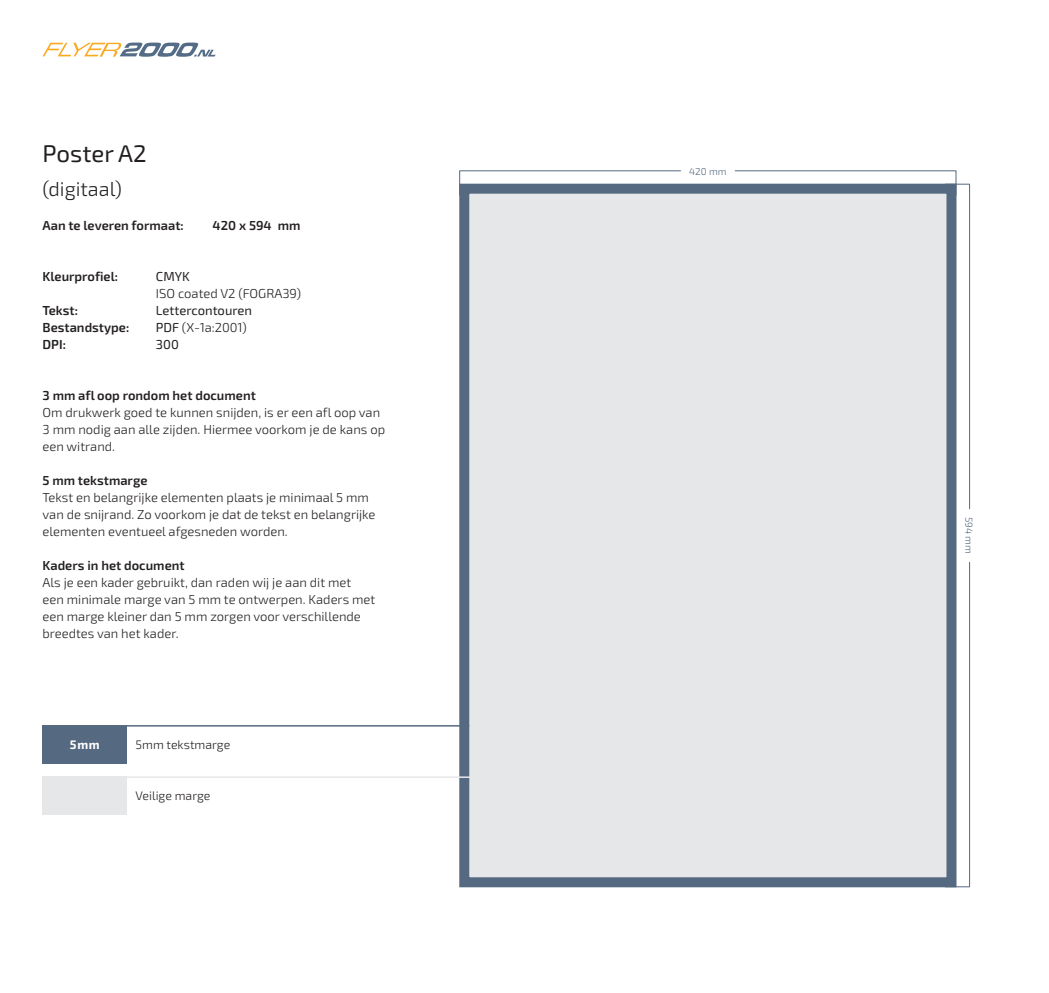
<style>
.page{position:relative;width:1049px;height:993px;background:#fff}
.page>*{position:absolute;margin:0;border:0;box-sizing:border-box;transform-origin:0 0}
.t1{font:24px "Exo 2";color:#231f20}
.t2{font:300 20px "Exo 2";color:#231f20}
.t3{font:300 13px/17px "Exo 2";color:#231f20}
.t4{font:600 13px "Exo 2";color:#231f20}
.t5{font:13px "Exo 2";color:#231f20}
.t6{font:300 12.4px "Exo 2";color:#231f20}
.t7{font:700 12.4px "Exo 2";color:#fff}
.t8{font:300 10px "Exo 2";color:#556981}
.s1{font-weight:400}
</style>
<div class="page">
<div style="left:459px;top:184px;width:497px;height:703px;background:#e6e7e9;border:10px solid #556981"></div>
<svg style="left:459px;top:170px;width:222px;height:26px"></svg>
<svg style="left:944px;top:561px;width:26px;height:326px"></svg>
<svg style="left:734px;top:170px;width:236px;height:339px"></svg>
<svg style="left:43px;top:43px;width:173px;height:14px"></svg>
<div style="left:43px;top:724px;width:84px;height:39px;background:#556981"></div>
<div style="left:43px;top:776px;width:84px;height:39px;background:#e6e7e9"></div>
<hr style="left:108px;top:724px;width:360px;height:2px;background:#556981">
<hr style="left:108px;top:776px;width:366px;height:1px;background:#e6e7e9">
<h1 class="t1" style="left:43px;top:139px;width:106px">Poster A2</h1>
<h2 class="t2" style="left:43px;top:177px;width:81px">(digitaal)</h2>
<p class="t4" style="left:43px;top:217px;width:143px">Aan te leveren formaat:</p>
<p class="t4" style="left:213px;top:217px;width:89px">420 x 594 mm</p>
<p class="t4" style="left:43px;top:268px;width:77px">Kleurprofiel:</p>
<p class="t5" style="left:156px;top:268px;width:35px">CMYK</p>
<p class="t3" style="left:156px;top:285px;width:147px">ISO coated V2 (FOGRA39)</p>
<p class="t4" style="left:43px;top:302px;width:37px">Tekst:</p>
<p class="t5" style="left:156px;top:302px;width:98px">Lettercontouren</p>
<p class="t4" style="left:43px;top:319px;width:88px">Bestandstype:</p>
<p class="t3" style="left:156px;top:319px;width:92px"><span class="s1">PDF</span> (X-1a:2001)</p>
<p class="t4" style="left:43px;top:336px;width:25px">DPI:</p>
<p class="t5" style="left:156px;top:336px;width:24px">300</p>
<p class="t4" style="left:43px;top:387px;width:215px">3 mm afl oop rondom het document</p>
<p class="t3" style="left:43px;top:404px;width:344px">Om drukwerk goed te kunnen snijden, is er een afl oop van<br>3 mm nodig aan alle zijden. Hiermee voorkom je de kans op een witrand.</p>
<p class="t4" style="left:43px;top:472px;width:106px">5 mm tekstmarge</p>
<p class="t3" style="left:43px;top:489px;width:334px">Tekst en belangrijke elementen plaats je minimaal 5 mm van de snijrand. Zo voorkom je dat de tekst en belangrijke elementen eventueel afgesneden worden.</p>
<p class="t4" style="left:43px;top:557px;width:144px">Kaders in het document</p>
<p class="t3" style="left:43px;top:574px;width:334px">Als je een kader gebruikt, dan raden wij je aan dit met een minimale marge van 5 mm te ontwerpen. Kaders met een marge kleiner dan 5 mm zorgen voor verschillende breedtes van het kader.</p>
<p class="t7" style="left:70px;top:736px;width:31px">5mm</p>
<p class="t6" style="left:136px;top:737px;width:96px">5mm tekstmarge</p>
<p class="t6" style="left:136px;top:788px;width:76px">Veilige marge</p>
<p class="t8" style="left:689px;top:165px;width:39px">420 mm</p>
<p class="t8" style="left:975px;top:517px;width:38px;rotate:90deg">594 mm</p>
</div>
